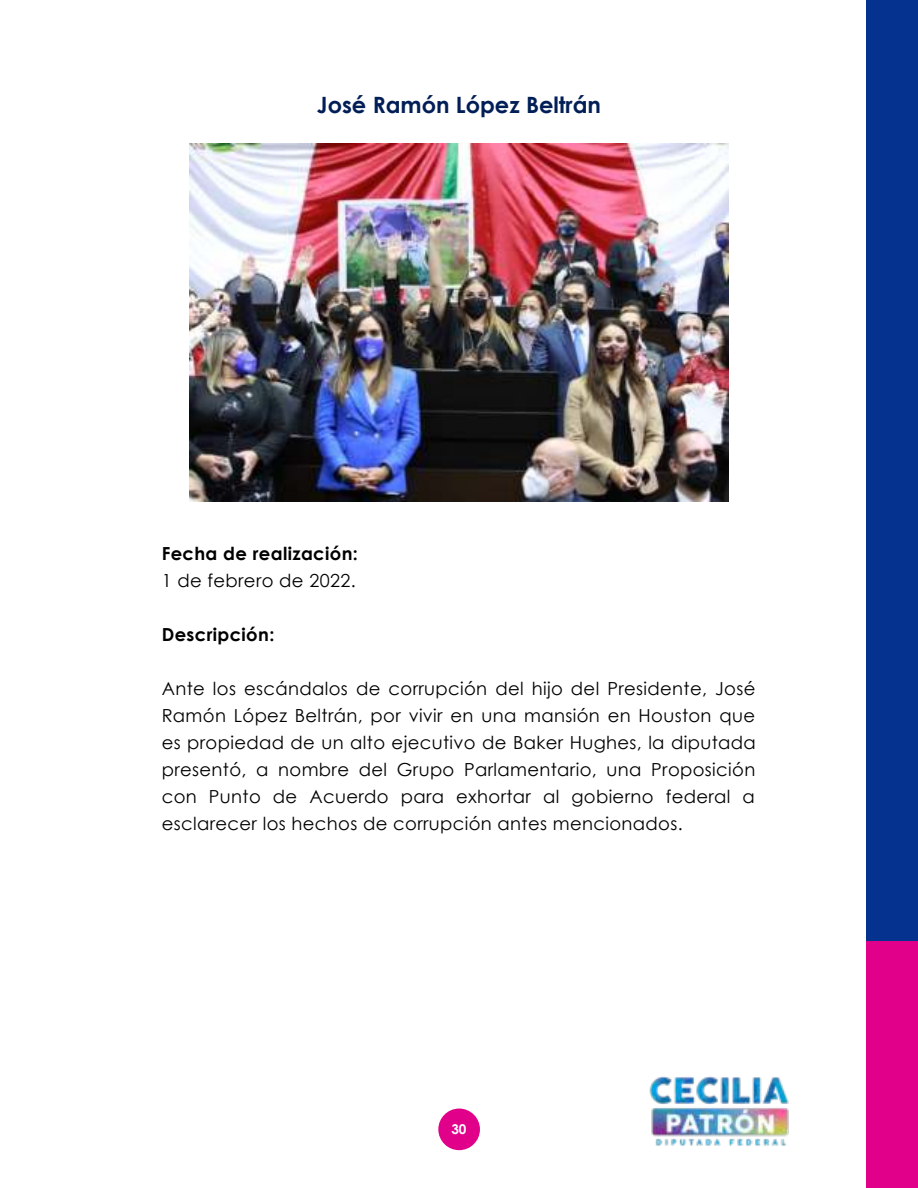
<style>
.page{position:relative;width:918px;height:1188px;background:#fff}
.page>*{position:absolute;margin:0;border:0;box-sizing:border-box;transform-origin:0 0}
.t1{font:700 22.5px "Century Gothic";color:#021e57}
.t2{font:18px/27px "Century Gothic";letter-spacing:.02em;color:#000;text-align:justify}
.t3{font:700 18px "Century Gothic";letter-spacing:.02em;color:#000}
.t4{font:700 13.5px "Century Gothic";color:#fff}
</style>
<div class="page">
<div style="left:438px;top:1109px;width:42px;height:41px;background:#e1008a;border-radius:50%"></div>
<div style="left:866px;top:0;width:52px;height:942px;background:#05328e"></div>
<div style="left:866px;top:942px;width:52px;height:246px;background:#e1008a"></div>
<img style="left:190px;top:143px;width:539px;height:359px">
<img style="left:649px;top:1077px;width:140px;height:69px">
<p class="t1" style="left:317px;top:88px;width:286px">José Ramón López Beltrán</p>
<p class="t3" style="left:162px;top:540px;width:198px">Fecha de realización:</p>
<p class="t2" style="left:162px;top:567px;width:195px">1 de febrero de 2022.</p>
<p class="t3" style="left:162px;top:621px;width:114px">Descripción:</p>
<p class="t2" style="left:162px;top:675px;width:596px">Ante los escándalos de corrupción del hijo del Presidente, José Ramón López Beltrán, por vivir en una mansión en Houston que es propiedad de un alto ejecutivo de Baker Hughes, la diputada presentó, a nombre del Grupo Parlamentario, una Proposición con Punto de Acuerdo para exhortar al gobierno federal a esclarecer los hechos de corrupción antes mencionados.</p>
<p class="t4" style="left:451px;top:1119px;width:17px">30</p>
</div>
